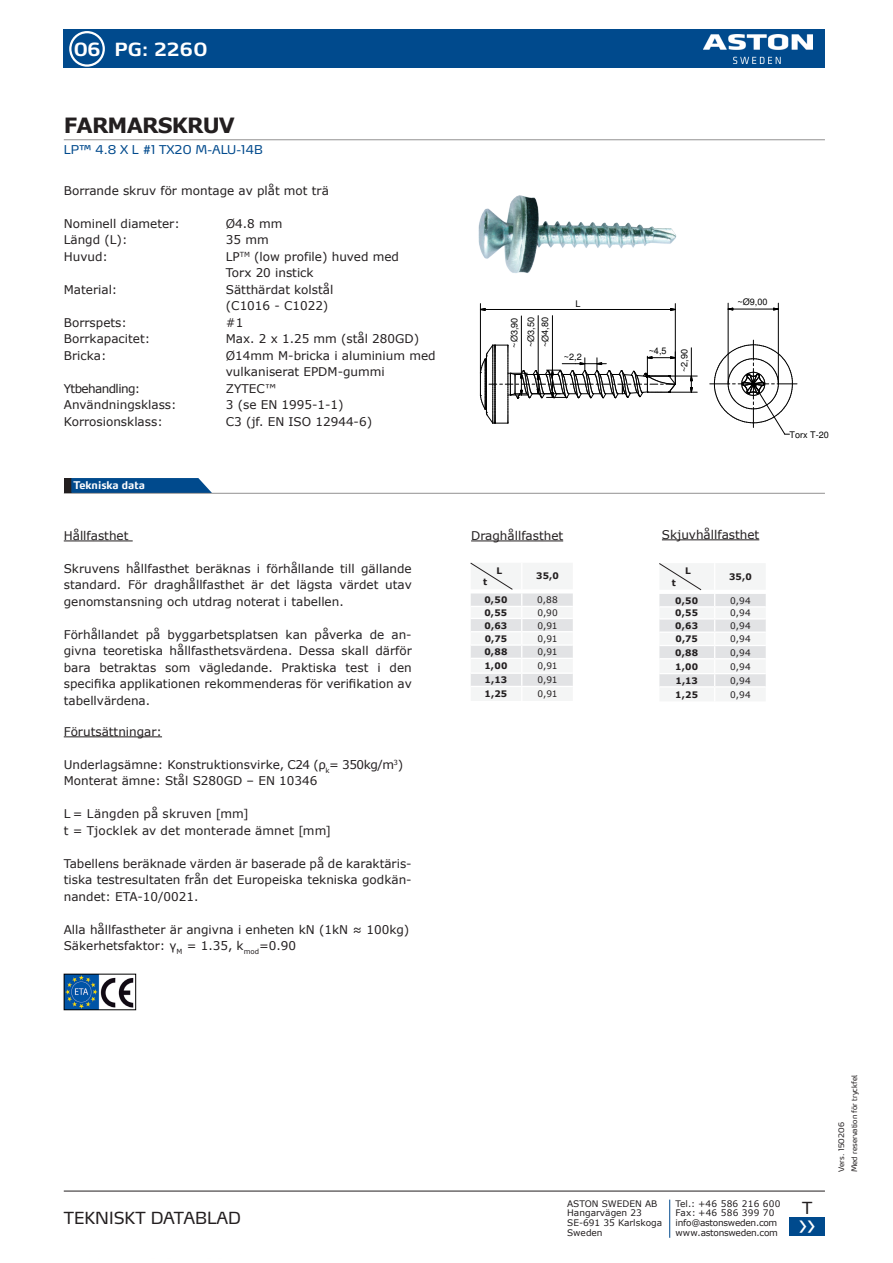
<style>
.page{position:relative;width:893px;height:1263px;background:#fff}
.page>*{position:absolute;margin:0;border:0;box-sizing:border-box;transform-origin:0 0}
.t1{font:33.3px "Myriad Pro";color:#fff}
.t2{font:700 21px "Verdana";letter-spacing:-.04em;color:#231f20}
.t3{font:700 18px "Yara Max LF";letter-spacing:-.005em;color:#fff}
.t4{font:16.5px "Yara Max LF";color:#231f20}
.t5{font:12px/16.5px "Verdana";color:#231f20}
.t6{font:12px "Yara Max LF";color:#004a8d}
.t7{font:12px "Verdana";letter-spacing:-.05em;color:#231f20}
.t8{font:700 10.5px "Yara Max LF";color:#fff}
.t9{font:9.15px "Helvetica";color:#000}
.t10{font:9px/9.8px "Verdana";color:#231f20}
.t11{font:700 9px "Verdana";letter-spacing:.02em;color:#231f20}
.t12{font:9px/9.8px "Verdana";letter-spacing:-.03em;color:#231f20}
.t13{font:7.5px "Yara Max LF";color:#231f20}
</style>
<div class="page">
<div style="left:64px;top:30px;width:761px;height:38px;background:#004a8d"></div>
<img style="left:703px;top:35px;width:109px;height:28px">
<div style="left:69px;top:31px;width:36px;height:36px;border:2px solid #fff;border-radius:50%"></div>
<hr style="left:669px;top:1199px;width:1px;height:39px;background:#004a8d">
<hr style="left:64px;top:1191px;width:761px;height:1px;background:#231f20">
<div style="left:789px;top:1217px;width:36px;height:19px;background:#004a8d"></div>
<div style="left:64px;top:478px;width:7px;height:15px;background:#231f20"></div>
<svg style="left:71px;top:478px;width:141px;height:15px;background:#0e5392"></svg>
<hr style="left:64px;top:493px;width:761px;height:1px;background:#231f20">
<hr style="left:64px;top:139px;width:761px;height:1px;background:#231f20">
<img style="left:66px;top:976px;width:68px;height:32px">
<div style="left:64px;top:974px;width:72px;height:36px;border:1px solid #000"></div>
<svg style="left:470px;top:563px;width:103px;height:138px"></svg>
<svg style="left:659px;top:563px;width:107px;height:138px"></svg>
<img style="left:478px;top:195px;width:199px;height:78px">
<hr style="left:538px;top:316px;width:1px;height:58px;background:#000">
<hr style="left:552px;top:316px;width:1px;height:54px;background:#000">
<hr style="left:521px;top:316px;width:1px;height:57px;background:#000">
<svg style="left:479px;top:308px;width:7px;height:3px"></svg>
<svg style="left:670px;top:308px;width:5px;height:3px"></svg>
<hr style="left:485px;top:309px;width:186px;height:1px;background:#000">
<hr style="left:480px;top:304px;width:1px;height:69px;background:#000">
<hr style="left:675px;top:304px;width:1px;height:80px;background:#000">
<svg style="left:480px;top:344px;width:217px;height:80px"></svg>
<hr style="left:733px;top:309px;width:41px;height:1px;background:#000">
<hr style="left:728px;top:303px;width:1px;height:81px;background:#000">
<hr style="left:778px;top:303px;width:1px;height:81px;background:#000">
<svg style="left:710px;top:340px;width:87px;height:95px"></svg>
<hr style="left:64px;top:541px;width:69px;height:1px;background:#231f20">
<hr style="left:64px;top:736px;width:98px;height:1px;background:#231f20">
<hr style="left:471px;top:541px;width:92px;height:1px;background:#231f20">
<hr style="left:662px;top:539px;width:97px;height:1px;background:#231f20">
<h3 class="t3" style="left:74px;top:38px;width:135px">06 PG: 2260</h3>
<h2 class="t2" style="left:64px;top:110px;width:173px">FARMARSKRUV</h2>
<p class="t6" style="left:64px;top:142px;width:200px">LP™ 4.8 X L #1 TX20 M-ALU-14B</p>
<p class="t5" style="left:64px;top:182px;width:267px">Borrande skruv för montage av plåt mot trä</p>
<p class="t5" style="left:64px;top:215px;width:118px">Nominell diameter:</p>
<p class="t5" style="left:226px;top:215px;width:58px">Ø4.8 mm</p>
<p class="t5" style="left:64px;top:231px;width:65px">Längd (L):</p>
<p class="t5" style="left:226px;top:231px;width:44px">35 mm</p>
<p class="t5" style="left:64px;top:248px;width:46px">Huvud:</p>
<p class="t5" style="left:226px;top:248px;width:175px">LP<sup>TM</sup> (low profile) huved med<br>Torx 20 instick</p>
<p class="t5" style="left:64px;top:281px;width:55px">Material:</p>
<p class="t5" style="left:226px;top:281px;width:109px">Sätthärdat kolstål (C1016 - C1022)</p>
<p class="t5" style="left:64px;top:314px;width:65px">Borrspets:</p>
<p class="t5" style="left:226px;top:314px;width:19px">#1</p>
<p class="t5" style="left:64px;top:330px;width:88px">Borrkapacitet:</p>
<p class="t5" style="left:226px;top:330px;width:195px">Max. 2 x 1.25 mm (stål 280GD)</p>
<p class="t5" style="left:64px;top:347px;width:44px">Bricka:</p>
<p class="t5" style="left:226px;top:347px;width:211px">Ø14mm M-bricka i aluminium med vulkaniserat EPDM-gummi</p>
<p class="t7" style="left:64px;top:380px;width:78px">Ytbehandling:</p>
<p class="t5" style="left:226px;top:380px;width:52px">ZYTEC™</p>
<p class="t5" style="left:64px;top:396px;width:114px">Användningsklass:</p>
<p class="t5" style="left:226px;top:396px;width:119px">3 (se EN 1995-1-1)</p>
<p class="t5" style="left:64px;top:413px;width:100px">Korrosionsklass:</p>
<p class="t5" style="left:226px;top:413px;width:148px">C3 (jf. EN ISO 12944-6)</p>
<p class="t9" style="left:337px;top:254px;width:8px">D</p>
<p class="t9" style="left:362px;top:255px;width:8px">D</p>
<p class="t8" style="left:73px;top:478px;width:73px">Tekniska data</p>
<p class="t5" style="left:64px;top:527px;width:66px">Hållfasthet</p>
<p class="t5" style="left:64px;top:560px;width:349px;text-align:justify">Skruvens hållfasthet beräknas i förhållande till gällande standard. För draghållfasthet är det lägsta värdet utav genomstansning och utdrag noterat i tabellen.</p>
<p class="t5" style="left:64px;top:626px;width:349px;text-align:justify">Förhållandet på byggarbetsplatsen kan påverka de an&shy;givna teoretiska hållfasthetsvärdena. Dessa skall därför bara betraktas som vägledande. Praktiska test i den specifika applikationen rekommenderas för verifikation av tabellvärdena.</p>
<p class="t5" style="left:64px;top:723px;width:100px">Förutsättningar:</p>
<p class="t5" style="left:64px;top:756px;width:341px">Underlagsämne: Konstruktionsvirke, C24 (ρ<sub>k</sub>= 350kg/m<sup>3</sup>)<br>Monterat ämne: Stål S280GD – EN 10346</p>
<p class="t5" style="left:64px;top:805px;width:269px">L = Längden på skruven [mm]<br>t = Tjocklek av det monterade ämnet [mm]</p>
<p class="t5" style="left:64px;top:855px;width:349px;text-align:justify">Tabellens beräknade värden är baserade på de karaktäris&shy;tiska testresultaten från det Europeiska tekniska godkän&shy;nandet: ETA-10/0021.</p>
<p class="t5" style="left:64px;top:921px;width:347px">Alla hållfastheter är angivna i enheten kN (1kN ≈ 100kg)<br>Säkerhetsfaktor: γ<sub>M</sub> = 1.35, k<sub>mod</sub>=0.90</p>
<p class="t9" style="left:362px;top:668px;width:8px">A</p>
<p class="t9" style="left:516px;top:347px;width:32px;rotate:-90deg">~Ø4,80</p>
<p class="t9" style="left:527px;top:347px;width:31px;rotate:-90deg">~Ø3,50</p>
<p class="t9" style="left:541px;top:347px;width:32px;rotate:-90deg">~Ø4,80</p>
<p class="t9" style="left:510px;top:348px;width:32px;rotate:-90deg">~Ø3,90</p>
<p class="t9" style="left:575px;top:300px;width:7px">L</p>
<p class="t9" style="left:564px;top:353px;width:19px">~2,2</p>
<p class="t9" style="left:649px;top:347px;width:19px">~4,5</p>
<p class="t9" style="left:680px;top:372px;width:24px;rotate:-90deg">~2,90</p>
<p class="t9" style="left:738px;top:298px;width:31px">~Ø9,00</p>
<p class="t9" style="left:790px;top:431px;width:41px">Torx T-20</p>
<p class="t9" style="left:814px;top:431px;width:41px">Torx T-20</p>
<p class="t5" style="left:471px;top:527px;width:94px">Draghållfasthet</p>
<p class="t5" style="left:662px;top:526px;width:99px">Skjuvhållfasthet</p>
<p class="t11" style="left:483px;top:575px;width:6px">t</p>
<p class="t11" style="left:496px;top:564px;width:7px">L</p>
<p class="t11" style="left:536px;top:570px;width:24px">35,0</p>
<p class="t11" style="left:672px;top:576px;width:6px">t</p>
<p class="t11" style="left:685px;top:564px;width:7px">L</p>
<p class="t11" style="left:729px;top:570px;width:24px">35,0</p>
<p class="t11" style="left:484px;top:594px;width:25px">0,50</p>
<p class="t10" style="left:537px;top:595px;width:22px">0,88</p>
<p class="t11" style="left:484px;top:606px;width:24px">0,55</p>
<p class="t10" style="left:537px;top:608px;width:22px">0,90</p>
<p class="t11" style="left:484px;top:619px;width:24px">0,63</p>
<p class="t10" style="left:538px;top:620px;width:22px">0,91</p>
<p class="t11" style="left:485px;top:632px;width:24px">0,75</p>
<p class="t10" style="left:538px;top:634px;width:22px">0,91</p>
<p class="t11" style="left:484px;top:645px;width:25px">0,88</p>
<p class="t10" style="left:538px;top:647px;width:22px">0,91</p>
<p class="t11" style="left:484px;top:659px;width:25px">1,00</p>
<p class="t10" style="left:538px;top:661px;width:22px">0,91</p>
<p class="t11" style="left:485px;top:674px;width:24px">1,13</p>
<p class="t10" style="left:538px;top:675px;width:22px">0,91</p>
<p class="t11" style="left:484px;top:687px;width:24px">1,25</p>
<p class="t10" style="left:538px;top:689px;width:22px">0,91</p>
<p class="t11" style="left:675px;top:594px;width:25px">0,50</p>
<p class="t10" style="left:730px;top:596px;width:22px">0,94</p>
<p class="t11" style="left:675px;top:607px;width:24px">0,55</p>
<p class="t10" style="left:730px;top:608px;width:22px">0,94</p>
<p class="t11" style="left:675px;top:619px;width:24px">0,63</p>
<p class="t10" style="left:730px;top:621px;width:22px">0,94</p>
<p class="t11" style="left:675px;top:633px;width:24px">0,75</p>
<p class="t10" style="left:730px;top:634px;width:22px">0,94</p>
<p class="t11" style="left:675px;top:646px;width:25px">0,88</p>
<p class="t10" style="left:730px;top:647px;width:22px">0,94</p>
<p class="t11" style="left:675px;top:660px;width:25px">1,00</p>
<p class="t10" style="left:730px;top:661px;width:22px">0,94</p>
<p class="t11" style="left:675px;top:674px;width:24px">1,13</p>
<p class="t10" style="left:730px;top:675px;width:22px">0,94</p>
<p class="t11" style="left:675px;top:688px;width:24px">1,25</p>
<p class="t10" style="left:730px;top:689px;width:22px">0,94</p>
<h3 class="t4" style="left:64px;top:1207px;width:179px">TEKNISKT DATABLAD</h3>
<p class="t10" style="left:567px;top:1198px;width:96px">ASTON SWEDEN AB<br>Hangarvägen 23<br>SE-691 35 Karlskoga<br>Sweden</p>
<p class="t12" style="left:676px;top:1198px;width:106px">Tel.: +46 586 216 600<br>Fax: +46 586 399 70 info@astonsweden.com www.astonsweden.com</p>
<h3 class="t4" style="left:802px;top:1197px;width:12px">T</h3>
<h1 class="t1" style="left:799px;top:1203px;width:18px">››</h1>
<p class="t13" style="left:850px;top:1172px;width:99px;rotate:-90deg">Med reservation för tryckfel</p>
<p class="t13" style="left:837px;top:1172px;width:51px;rotate:-90deg">Vers. 150206</p>
</div>
